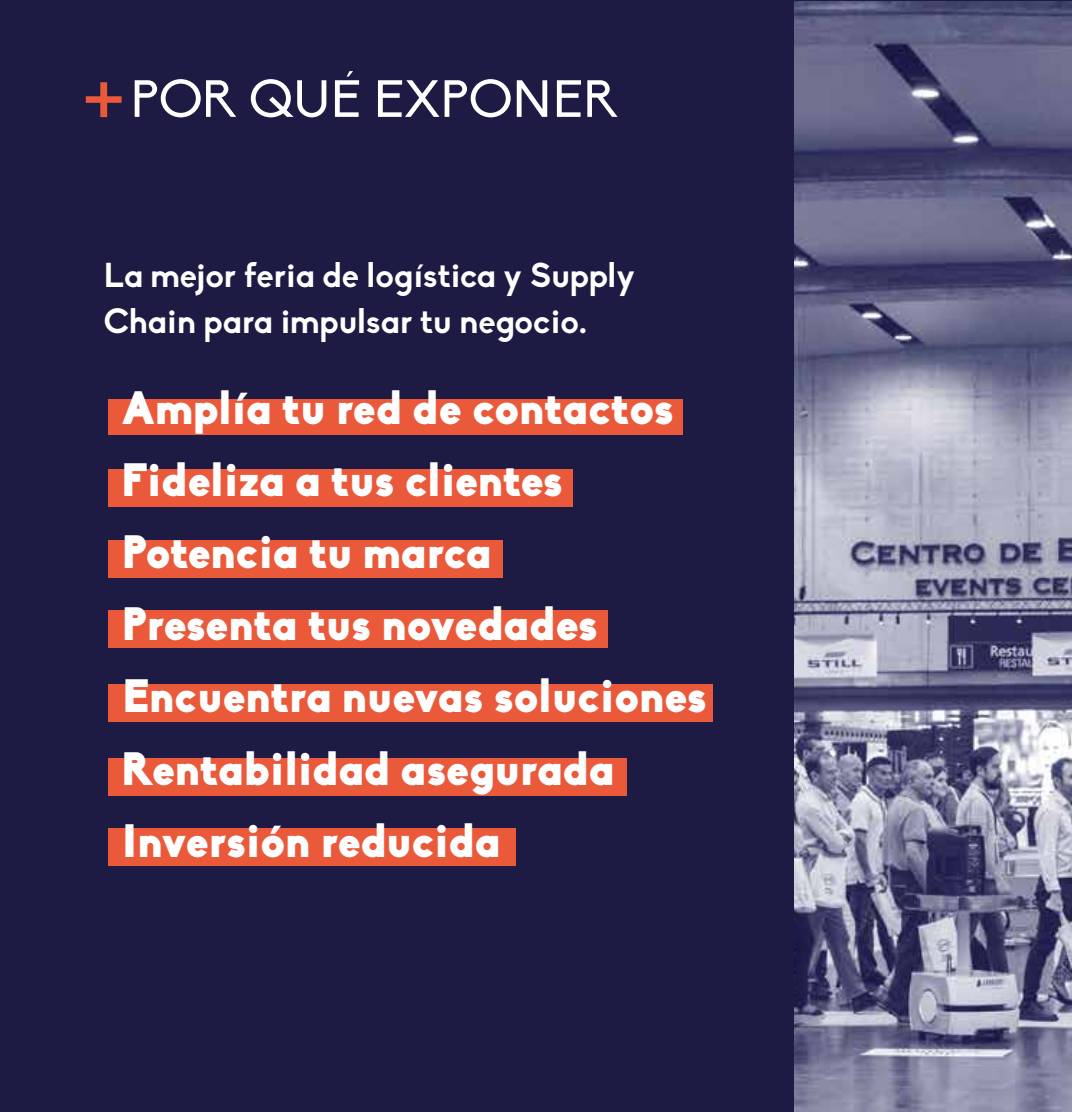
<style>
.page{position:relative;width:1072px;height:1112px;background:#fff}
.page>*{position:absolute;margin:0;border:0;box-sizing:border-box;transform-origin:0 0}
.t1{font:51.4px "Biko";color:#fff;scale:1.04 1}
.t2{font:900 46px/72px "Biko";color:#fff}
.t3{font:700 34px/46px "Biko";color:#fff}
</style>
<div class="page">
<div style="left:0;top:0;width:1071px;height:1111px;background:#1d1a43"></div>
<div style="left:108px;top:610px;width:500px;height:38px;background:#eb593b"></div>
<div style="left:108px;top:540px;width:394px;height:37px;background:#eb593b"></div>
<div style="left:108px;top:469px;width:464px;height:37px;background:#eb593b"></div>
<div style="left:108px;top:399px;width:574px;height:36px;background:#eb593b"></div>
<div style="left:108px;top:683px;width:605px;height:38px;background:#eb593b"></div>
<div style="left:108px;top:757px;width:518px;height:38px;background:#eb593b"></div>
<div style="left:108px;top:828px;width:407px;height:37px;background:#eb593b"></div>
<svg style="left:86px;top:82px;width:36px;height:35px"></svg>
<img style="left:794px;top:1px;width:277px;height:1109px">
<p class="t1" style="left:131px;top:70px;width:470px">POR QUÉ EXPONER</p>
<p class="t3" style="left:104px;top:252px;width:533px">La mejor feria de logística y Supply<br>Chain para impulsar tu negocio.</p>
<p class="t2" style="left:122px;top:372px;width:586px">Amplía tu red de contactos<br>Fideliza a tus clientes<br>Potencia tu marca<br>Presenta tus novedades<br>Encuentra nuevas soluciones<br>Rentabilidad asegurada<br>Inversión reducida</p>
</div>
